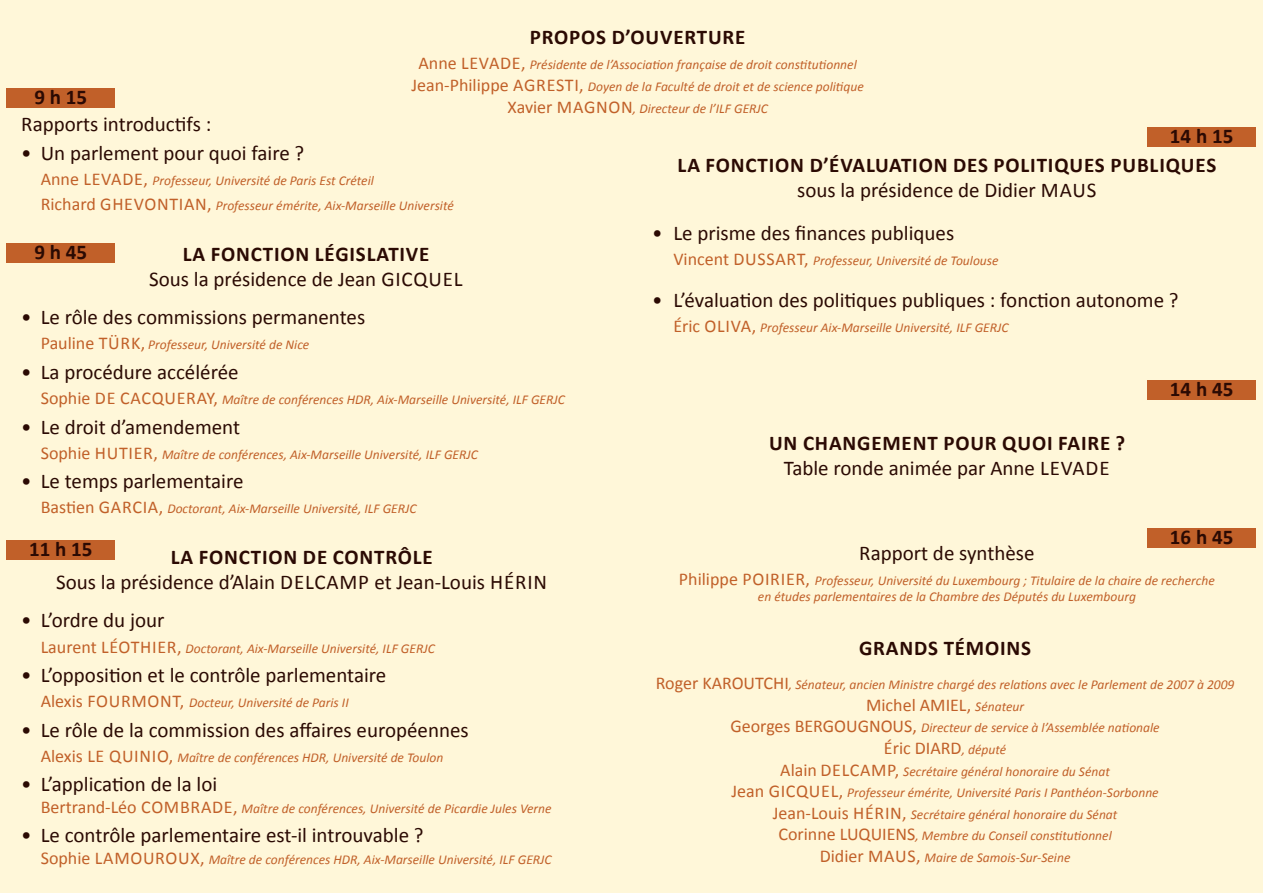
<style>
.page{position:relative;width:1263px;height:893px;background:#fff7d9}
.page>*{position:absolute;margin:0;border:0;box-sizing:border-box;transform-origin:0 0}
.QUALITE{font:21px/25.2px "Calibri";color:#2b0a03;text-align:center}
.QUALITE-2{font:700 21px/25.2px "Calibri";letter-spacing:.04em;color:#2b0a03;text-align:center}
.QUALITE-3{font:18px "Calibri";color:#c16029}
.QUALITE-4{font:italic 13.5px/21.6px "Calibri";color:#c16029;text-align:center}
.AUTEUR{font:italic 13.5px/21.6px "Calibri";color:#c16029;text-align:center}
.s1{font-style:normal;font-size:18px}
.s2{font-weight:700}
.s3{font-weight:400}
.s4{font-style:italic;font-size:13.5px}
</style>
<div class="page">
<div style="left:7px;top:243px;width:108px;height:19px;background:#c16029"></div>
<div style="left:7px;top:540px;width:108px;height:19px;background:#c16029"></div>
<div style="left:7px;top:89px;width:108px;height:19px;background:#c16029"></div>
<div style="left:1148px;top:127px;width:108px;height:20px;background:#c16029"></div>
<div style="left:1148px;top:528px;width:108px;height:20px;background:#c16029"></div>
<div style="left:1148px;top:380px;width:108px;height:19px;background:#c16029"></div>
<p class="QUALITE-2" style="left:530px;top:24px;width:217px">PROPOS D’OUVERTURE</p>
<p class="AUTEUR" style="left:411px;top:54px;width:454px"><span class="s1">Anne LEVADE,</span> Présidente de l’Association française de droit constitutionnel<br><span class="s1">Jean-Philippe AGRESTI,</span> Doyen de la Faculté de droit et de science politique<br><span class="s1">Xavier MAGNON</span>, Directeur de l’ILF GERJC</p>
<p class="QUALITE-2" style="left:34px;top:85px;width:54px">9 h 15</p>
<p class="QUALITE" style="left:21px;top:111px;width:192px">Rapports introductifs :</p>
<p class="QUALITE" style="left:21px;top:140px;width:285px">• Un parlement pour quoi faire ?</p>
<p class="QUALITE-4" style="left:41px;top:168px;width:415px;line-height:25.2px;text-align:left"><span class="s1">Anne LEVADE,</span> Professeur, Université de Paris Est Créteil<br><span class="s1">Richard GHEVONTIAN,</span> Professeur émérite, Aix-Marseille Université</p>
<p class="QUALITE" style="left:149px;top:242px;width:315px"><span class="s2">LA FONCTION LÉGISLATIVE<br></span>Sous la présidence de Jean GICQUEL</p>
<p class="QUALITE" style="left:21px;top:305px;width:345px">• Le rôle des commissions permanentes</p>
<p class="QUALITE-4" style="left:41px;top:334px;width:270px"><span class="s1">Pauline TÜRK,</span> Professeur, Université de Nice</p>
<p class="QUALITE" style="left:21px;top:359px;width:219px">• La procédure accélérée</p>
<p class="QUALITE-4" style="left:41px;top:388px;width:526px"><span class="s1">Sophie DE CACQUERAY,</span> Maître de conférences HDR, Aix-Marseille Université, ILF GERJC</p>
<p class="QUALITE" style="left:21px;top:414px;width:220px">• Le droit d’amendement</p>
<p class="QUALITE-4" style="left:41px;top:443px;width:438px"><span class="s1">Sophie HUTIER,</span> Maître de conférences, Aix-Marseille Université, ILF GERJC</p>
<p class="QUALITE" style="left:21px;top:469px;width:224px">• Le temps parlementaire</p>
<p class="QUALITE-4" style="left:41px;top:498px;width:377px"><span class="s1">Bastien GARCIA,</span> Doctorant, Aix-Marseille Université, ILF GERJC</p>
<p class="QUALITE" style="left:56px;top:545px;width:492px"><span class="s2">LA FONCTION DE CONTRÔLE<br></span>Sous la présidence d’Alain DELCAMP et Jean-Louis HÉRIN</p>
<p class="QUALITE" style="left:21px;top:608px;width:145px">• L’ordre du jour</p>
<p class="QUALITE-4" style="left:41px;top:637px;width:395px"><span class="s1">Laurent LÉOTHIER,</span> Doctorant, Aix-Marseille Université, ILF GERJC</p>
<p class="QUALITE" style="left:21px;top:662px;width:367px">• L’opposition et le contrôle parlementaire</p>
<p class="QUALITE-4" style="left:41px;top:691px;width:309px"><span class="s1">Alexis FOURMONT,</span> Docteur, Université de Paris II</p>
<p class="QUALITE" style="left:21px;top:717px;width:449px">• Le rôle de la commission des affaires européennes</p>
<p class="QUALITE-4" style="left:41px;top:746px;width:404px"><span class="s1">Alexis LE QUINIO,</span> Maître de conférences HDR, Université de Toulon</p>
<p class="QUALITE" style="left:21px;top:772px;width:197px">• L’application de la loi</p>
<p class="QUALITE-4" style="left:41px;top:797px;width:512px"><span class="s1">Bertrand-Léo COMBRADE,</span> Maître de conférences, Université de Picardie Jules Verne</p>
<p class="QUALITE" style="left:21px;top:823px;width:404px">• Le contrôle parlementaire est-il introuvable ?</p>
<p class="QUALITE-4" style="left:41px;top:848px;width:512px"><span class="s1">Sophie LAMOUROUX,</span> Maître de conférences HDR, Aix-Marseille Université, ILF GERJC</p>
<p class="QUALITE-2" style="left:1170px;top:123px;width:65px">14 h 15</p>
<p class="QUALITE-2" style="left:678px;top:153px;width:540px">LA FONCTION D’ÉVALUATION DES POLITIQUES PUBLIQUES <span class="s3">sous la présidence de Didier MAUS</span></p>
<p class="QUALITE" style="left:652px;top:220px;width:304px">• Le prisme des finances publiques</p>
<p class="QUALITE-4" style="left:673px;top:249px;width:327px"><span class="s1">Vincent DUSSART,</span> Professeur, Université de Toulouse</p>
<p class="QUALITE" style="left:652px;top:288px;width:528px">• L’évaluation des politiques publiques : fonction autonome ?</p>
<p class="QUALITE-4" style="left:673px;top:316px;width:337px"><span class="s1">Éric OLIVA,</span> Professeur Aix-Marseille Université, ILF GERJC</p>
<p class="QUALITE-2" style="left:34px;top:239px;width:54px">9 h 45</p>
<p class="QUALITE-2" style="left:1170px;top:376px;width:65px">14 h 45</p>
<p class="QUALITE" style="left:769px;top:430px;width:358px"><span class="s2">UN CHANGEMENT POUR QUOI FAIRE ?<br></span>Table ronde animée par Anne LEVADE</p>
<p class="QUALITE-2" style="left:1170px;top:525px;width:65px">16 h 45</p>
<p class="QUALITE-2" style="left:29px;top:536px;width:65px">11 h 15</p>
<p class="QUALITE" style="left:859px;top:540px;width:177px">Rapport de synthèse</p>
<p class="QUALITE-4" style="left:679px;top:572px;width:537px;line-height:16.2px"><span class="s1">Philippe POIRIER,</span> Professeur, Université du Luxembourg ; Titulaire de la chaire de recherche en études parlementaires de la Chambre des Députés du Luxembourg</p>
<p class="QUALITE-2" style="left:859px;top:635px;width:174px">GRANDS TÉMOINS</p>
<p class="QUALITE-4" style="left:656px;top:673px;width:580px"><span class="s1">Roger KAROUTCHI</span>, Sénateur, ancien Ministre chargé des relations avec le Parlement de 2007 à 2009</p>
<p class="QUALITE-3" style="left:866px;top:693px;width:159px">Michel AMIEL, <span class="s4">Sénateur</span></p>
<p class="QUALITE-4" style="left:730px;top:717px;width:431px"><span class="s1">Georges BERGOUGNOUS,</span> Directeur de service à l’Assemblée nationale</p>
<p class="QUALITE-3" style="left:884px;top:737px;width:124px">Éric DIARD<span class="s4">, député</span></p>
<p class="QUALITE-4" style="left:731px;top:760px;width:429px"><span class="s1">Alain DELCAMP,</span> Secrétaire général honoraire du Sénat<br><span class="s1">Jean GICQUEL,</span> Professeur émérite, Université Paris I Panthéon-Sorbonne <span class="s1">Jean-Louis HÉRIN,</span> Secrétaire général honoraire du Sénat<br><span class="s1">Corinne LUQUIENS</span>, Membre du Conseil constitutionnel<br><span class="s1">Didier MAUS,</span> Maire de Samois-Sur-Seine</p>
</div>
